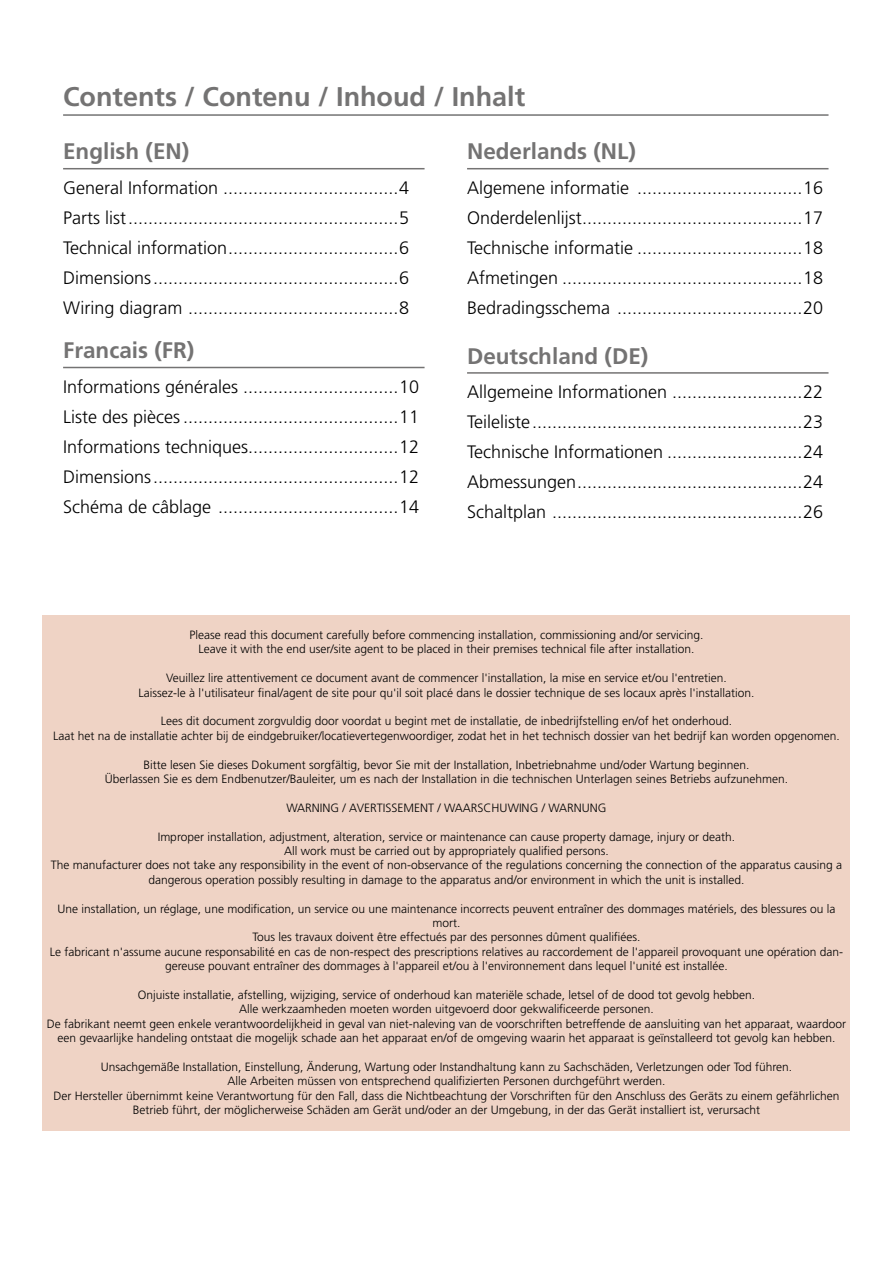
<style>
.page{position:relative;width:893px;height:1263px;background:#fff}
.page>*{position:absolute;margin:0;border:0;box-sizing:border-box;transform-origin:0 0}
.t1{font:700 27px "Frutiger LT Pro";color:#747373}
.t2{font:700 22.5px "Frutiger LT Pro";color:#747373}
.t3{font:300 18px/30.2px "Frutiger LT Pro";color:#000;text-align:justify}
.t4{font:300 12px/14.4px "Frutiger LT Pro";color:#000;text-align:center}
</style>
<div class="page">
<hr style="left:63px;top:114px;width:765px;height:2px;background:#747373">
<hr style="left:63px;top:168px;width:362px;height:1px;background:#747373">
<hr style="left:63px;top:367px;width:362px;height:1px;background:#747373">
<hr style="left:467px;top:168px;width:361px;height:1px;background:#747373">
<hr style="left:467px;top:372px;width:361px;height:2px;background:#747373">
<div style="left:43px;top:615px;width:807px;height:516px;background:#efd3c5"></div>
<h1 class="t1" style="left:63px;top:81px;width:464px">Contents / Contenu / Inhoud / Inhalt</h1>
<h2 class="t2" style="left:63px;top:138px;width:128px">English (EN)</h2>
<p class="t3" style="left:63px;top:173px;width:348px">General Information ...................................4<br>Parts list......................................................5<br>Technical information..................................6<br>Dimensions.................................................6<br>Wiring diagram ..........................................8</p>
<h2 class="t2" style="left:63px;top:337px;width:133px">Francais (FR)</h2>
<p class="t3" style="left:63px;top:371px;width:358px">Informations générales ...............................10<br>Liste des pièces ...........................................11<br>Informations techniques..............................12<br>Dimensions.................................................12<br>Schéma de câblage ....................................14</p>
<h2 class="t2" style="left:467px;top:138px;width:170px">Nederlands (NL)</h2>
<p class="t3" style="left:467px;top:173px;width:358px">Algemene informatie .................................16<br>Onderdelenlijst............................................17<br>Technische informatie .................................18<br>Afmetingen ................................................18<br>Bedradingsschema .....................................20</p>
<h2 class="t2" style="left:467px;top:343px;width:183px">Deutschland (DE)</h2>
<p class="t3" style="left:467px;top:377px;width:358px">Allgemeine Informationen ..........................22<br>Teileliste......................................................23<br>Technische Informationen ...........................24<br>Abmessungen.............................................24<br>Schaltplan ..................................................26</p>
<p class="t4" style="left:189px;top:628px;width:516px">Please read this document carefully before commencing installation, commissioning and/or servicing.<br>Leave it with the end user/site agent to be placed in their premises technical file after installation.</p>
<p class="t4" style="left:139px;top:671px;width:617px">Veuillez lire attentivement ce document avant de commencer l'installation, la mise en service et/ou l'entretien.<br>Laissez-le à l'utilisateur final/agent de site pour qu'il soit placé dans le dossier technique de ses locaux après l'installation.</p>
<p class="t4" style="left:53px;top:714px;width:788px">Lees dit document zorgvuldig door voordat u begint met de installatie, de inbedrijfstelling en/of het onderhoud.<br>Laat het na de installatie achter bij de eindgebruiker/locatievertegenwoordiger, zodat het in het technisch dossier van het bedrijf kan worden opgenomen.</p>
<p class="t4" style="left:105px;top:757px;width:685px">Bitte lesen Sie dieses Dokument sorgfältig, bevor Sie mit der Installation, Inbetriebnahme und/oder Wartung beginnen.<br>Überlassen Sie es dem Endbenutzer/Bauleiter, um es nach der Installation in die technischen Unterlagen seines Betriebs aufzunehmen.</p>
<p class="t4" style="left:286px;top:800px;width:321px">WARNING / AVERTISSEMENT / WAARSCHUWING / WARNUNG</p>
<p class="t4" style="left:51px;top:829px;width:793px">Improper installation, adjustment, alteration, service or maintenance can cause property damage, injury or death.<br>All work must be carried out by appropriately qualified persons.<br>The manufacturer does not take any responsibility in the event of non-observance of the regulations concerning the connection of the apparatus causing a dangerous operation possibly resulting in damage to the apparatus and/or environment in which the unit is installed.</p>
<p class="t4" style="left:50px;top:901px;width:795px">Une installation, un réglage, une modification, un service ou une maintenance incorrects peuvent entraîner des dommages matériels, des blessures ou la mort.<br>Tous les travaux doivent être effectués par des personnes dûment qualifiées.<br>Le fabricant n'assume aucune responsabilité en cas de non-respect des prescriptions relatives au raccordement de l'appareil provoquant une opération dan&shy;gereuse pouvant entraîner des dommages à l'appareil et/ou à l'environnement dans lequel l'unité est installée.</p>
<p class="t4" style="left:47px;top:988px;width:801px">Onjuiste installatie, afstelling, wijziging, service of onderhoud kan materiële schade, letsel of de dood tot gevolg hebben.<br>Alle werkzaamheden moeten worden uitgevoerd door gekwalificeerde personen.<br>De fabrikant neemt geen enkele verantwoordelijkheid in geval van niet-naleving van de voorschriften betreffende de aansluiting van het apparaat, waardoor een gevaarlijke handeling ontstaat die mogelijk schade aan het apparaat en/of de omgeving waarin het apparaat is geïnstalleerd tot gevolg kan hebben.</p>
<p class="t4" style="left:53px;top:1060px;width:788px">Unsachgemäße Installation, Einstellung, Änderung, Wartung oder Instandhaltung kann zu Sachschäden, Verletzungen oder Tod führen.<br>Alle Arbeiten müssen von entsprechend qualifizierten Personen durchgeführt werden.<br>Der Hersteller übernimmt keine Verantwortung für den Fall, dass die Nichtbeachtung der Vorschriften für den Anschluss des Geräts zu einem gefährlichen Betrieb führt, der möglicherweise Schäden am Gerät und/oder an der Umgebung, in der das Gerät installiert ist, verursacht</p>
</div>
